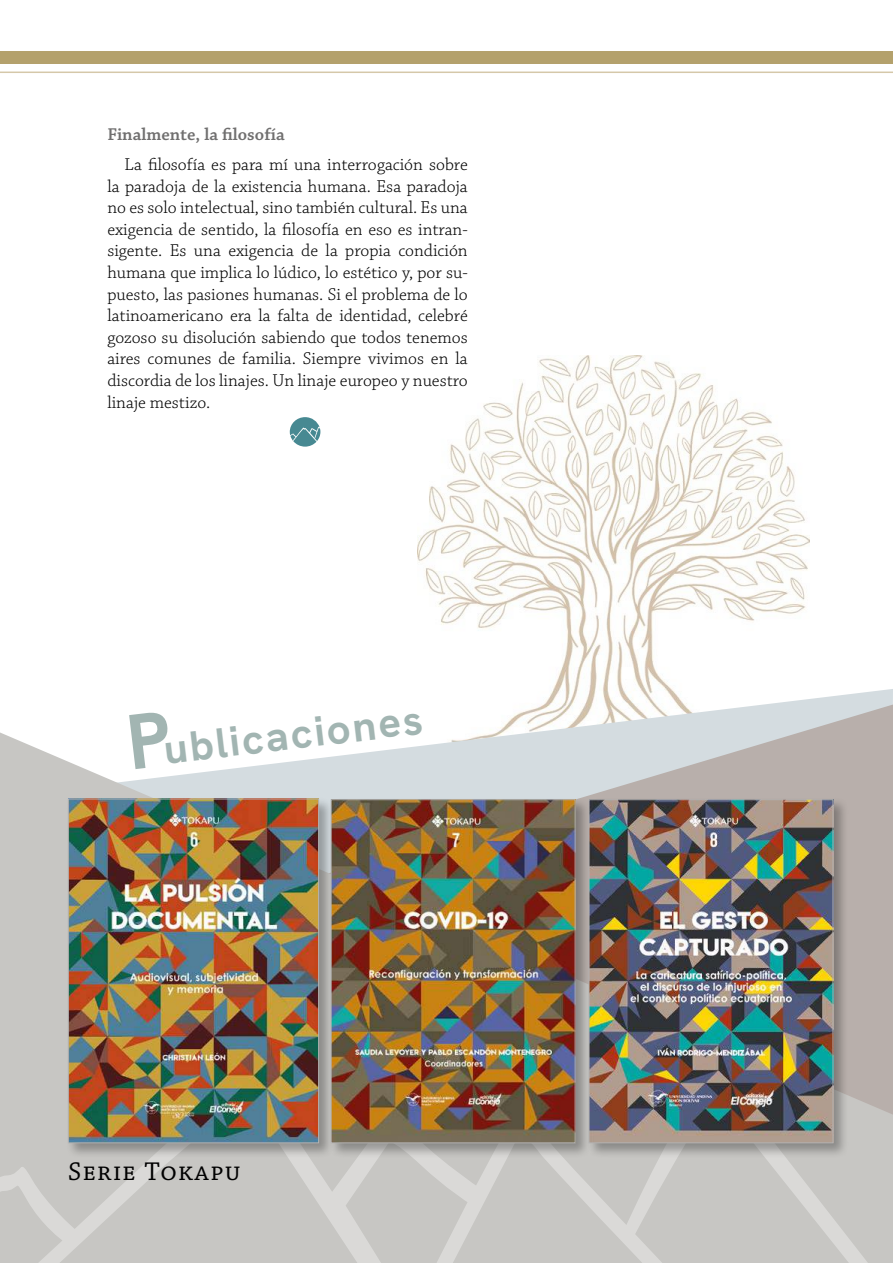
<style>
.page{position:relative;width:893px;height:1263px;background:#fff}
.page>*{position:absolute;margin:0;border:0;box-sizing:border-box;transform-origin:0 0}
.t1{font:700 42px "Hanken Grotesk";color:#a2b5b2}
.t2{font:27px "Chaparral Pro";letter-spacing:.05em;color:#000}
.t3{font:300 18px/21.6px "Chaparral Pro";color:#000;text-align:justify}
.t4{font:600 18px "Chaparral Pro";color:#706f6f}
.s1{font-size:78px}
</style>
<div class="page">
<img style="left:418px;top:355px;width:392px;height:334px">
<hr style="left:0;top:72px;width:893px;height:1px;background:#d5c8a9">
<div style="left:0;top:51px;width:893px;height:13px;background:#b4a16c"></div>
<svg style="left:544px;top:689px;width:349px;height:15px"></svg>
<svg style="left:497px;top:704px;width:396px;height:28px;fill:#d4dce0"></svg>
<svg style="left:0;top:732px;width:893px;height:349px;background:#cececd"></svg>
<svg style="left:0;top:1081px;width:893px;height:182px;background:#c9c8c5"></svg>
<div style="left:66px;top:797px;width:267px;height:361px;background:#000;opacity:.3"></div>
<img style="left:70px;top:801px;width:247px;height:340px">
<div style="left:68px;top:799px;width:251px;height:344px;border:1px solid #b3b2b2"></div>
<div style="left:329px;top:798px;width:261px;height:360px;background:#000;opacity:.3"></div>
<img style="left:333px;top:801px;width:240px;height:340px">
<div style="left:331px;top:799px;width:244px;height:344px;border:1px solid #b3b2b2"></div>
<div style="left:587px;top:798px;width:261px;height:360px;background:#000;opacity:.3"></div>
<img style="left:591px;top:801px;width:240px;height:340px">
<div style="left:589px;top:799px;width:244px;height:344px;border:1px solid #b3b2b2"></div>
<svg style="left:290px;top:417px;width:30px;height:30px"></svg>
<p class="t4" style="left:107px;top:124px;width:179px">Finalmente, la filosofía</p>
<p class="t3" style="left:107px;top:154px;width:362px;text-indent:17px">La filosofía es para mí una interrogación sobre la paradoja de la existencia humana. Esa paradoja no es solo intelectual, sino también cultural. Es una exigencia de sentido, la filosofía en eso es intran&shy;sigente. Es una exigencia de la propia condición humana que implica lo lúdico, lo estético y, por su&shy;puesto, las pasiones humanas. Si el problema de lo latinoamericano era la falta de identidad, celebré gozoso su disolución sabiendo que todos tenemos aires comunes de familia. Siempre vivimos en la discordia de los linajes. Un linaje europeo y nuestro linaje mestizo.</p>
<h1 class="t1" style="left:125px;top:727px;width:298px;rotate:-7deg"><span class="s1">P</span>ublicaciones</h1>
<h2 class="t2" style="left:68px;top:1157px;width:174px">Serie Tokapu</h2>
</div>
